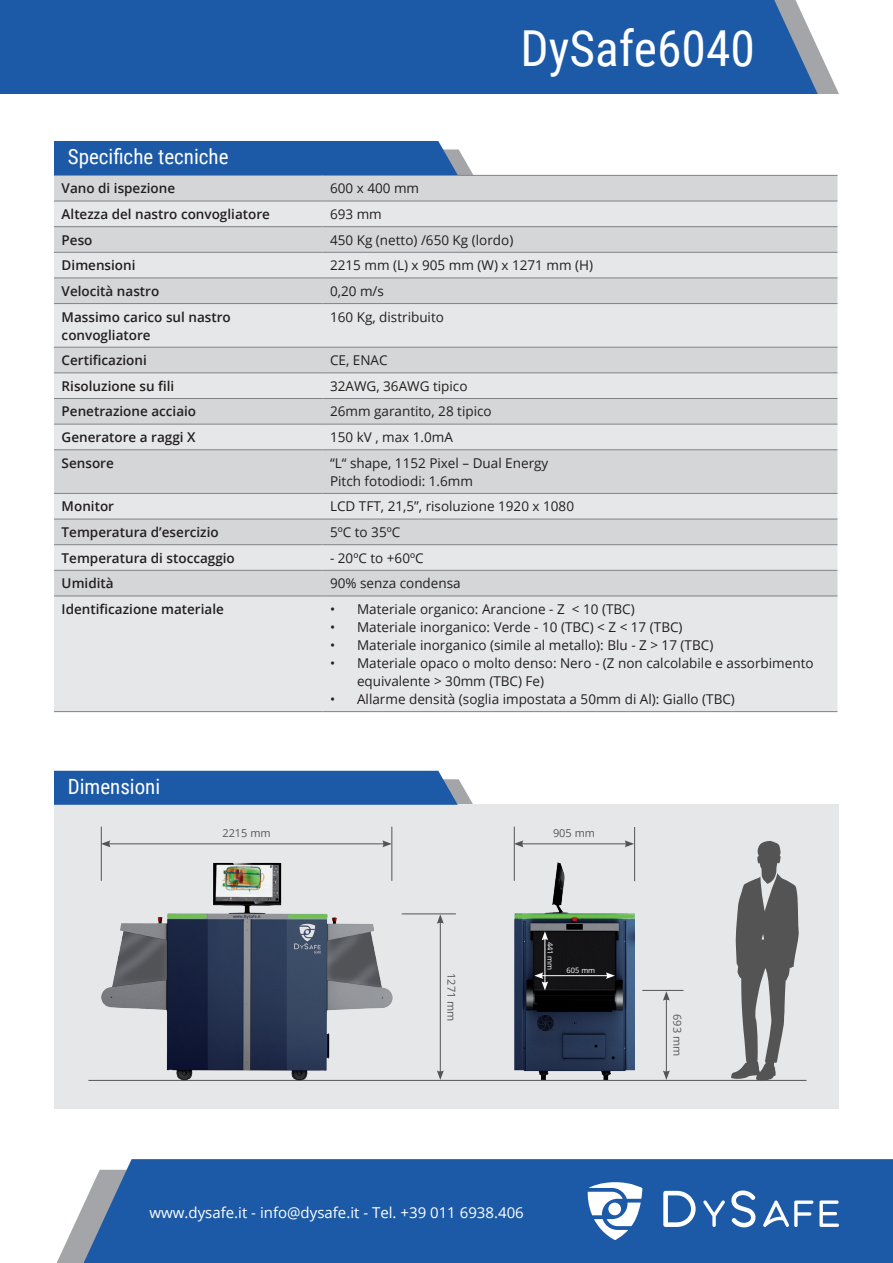
<style>
.page{position:relative;width:893px;height:1263px;background:#fff}
.page>*{position:absolute;margin:0;border:0;box-sizing:border-box;transform-origin:0 0}
.t1{font:49.65px "Roboto Condensed";color:#fff}
.t2{font:21px "Roboto Condensed";color:#fff}
.t3{font:15px "Open Sans";color:#fff}
.t4{font:13.5px/18px "Open Sans";color:#231f20}
.t5{font:600 13.5px/18px "Open Sans";color:#231f20}
.t6{font:10.95px "Open Sans";color:#57585a}
.t7{font:7.5px "Open Sans";color:#fff}
</style>
<div class="page">
<svg style="left:57px;top:1204px;width:27px;height:59px"></svg>
<div style="left:84px;top:1159px;width:809px;height:104px;background:#1c5aa7"></div>
<svg style="left:588px;top:1182px;width:54px;height:58px"></svg>
<div style="left:608px;top:1202px;width:13px;height:13px;background:#fff;border-radius:50%"></div>
<svg style="left:663px;top:1191px;width:33px;height:36px"></svg>
<svg style="left:703px;top:1200px;width:22px;height:27px"></svg>
<svg style="left:731px;top:1190px;width:25px;height:38px"></svg>
<svg style="left:763px;top:1200px;width:50px;height:27px"></svg>
<svg style="left:819px;top:1200px;width:20px;height:27px"></svg>
<svg style="left:818px;top:49px;width:21px;height:45px"></svg>
<div style="left:0;top:0;width:818px;height:94px;background:#1c5aa7"></div>
<div style="left:54px;top:805px;width:785px;height:304px;background:#e6e7e9"></div>
<svg style="left:731px;top:841px;width:68px;height:239px"></svg>
<img style="left:92px;top:859px;width:307px;height:221px">
<img style="left:515px;top:863px;width:119px;height:217px">
<div style="left:54px;top:176px;width:783px;height:25px;background:#d5d6d8"></div>
<svg style="left:54px;top:202px;width:783px;height:509px;fill:#e6e7e9"></svg>
<hr style="left:54px;top:175px;width:268px;height:1px;background:#808285">
<hr style="left:322px;top:175px;width:515px;height:1px;background:#808285">
<hr style="left:54px;top:201px;width:268px;height:1px;background:#808285">
<hr style="left:322px;top:201px;width:515px;height:1px;background:#808285">
<hr style="left:54px;top:226px;width:268px;height:1px;background:#808285">
<hr style="left:322px;top:226px;width:515px;height:1px;background:#808285">
<hr style="left:54px;top:252px;width:268px;height:1px;background:#808285">
<hr style="left:322px;top:252px;width:515px;height:1px;background:#808285">
<hr style="left:54px;top:278px;width:268px;height:1px;background:#808285">
<hr style="left:322px;top:278px;width:515px;height:1px;background:#808285">
<hr style="left:54px;top:303px;width:268px;height:1px;background:#808285">
<hr style="left:322px;top:303px;width:515px;height:1px;background:#808285">
<hr style="left:54px;top:347px;width:268px;height:1px;background:#808285">
<hr style="left:322px;top:347px;width:515px;height:1px;background:#808285">
<hr style="left:54px;top:372px;width:268px;height:1px;background:#808285">
<hr style="left:322px;top:372px;width:515px;height:1px;background:#808285">
<hr style="left:54px;top:398px;width:268px;height:1px;background:#808285">
<hr style="left:322px;top:398px;width:515px;height:1px;background:#808285">
<hr style="left:54px;top:424px;width:268px;height:1px;background:#808285">
<hr style="left:322px;top:424px;width:515px;height:1px;background:#808285">
<hr style="left:54px;top:449px;width:268px;height:1px;background:#808285">
<hr style="left:322px;top:449px;width:515px;height:1px;background:#808285">
<hr style="left:54px;top:493px;width:268px;height:1px;background:#808285">
<hr style="left:322px;top:493px;width:515px;height:1px;background:#808285">
<hr style="left:54px;top:519px;width:268px;height:1px;background:#808285">
<hr style="left:322px;top:519px;width:515px;height:1px;background:#808285">
<hr style="left:54px;top:544px;width:268px;height:1px;background:#808285">
<hr style="left:322px;top:544px;width:515px;height:1px;background:#808285">
<hr style="left:54px;top:570px;width:268px;height:1px;background:#808285">
<hr style="left:322px;top:570px;width:515px;height:1px;background:#808285">
<hr style="left:54px;top:596px;width:268px;height:1px;background:#808285">
<hr style="left:322px;top:596px;width:515px;height:1px;background:#808285">
<hr style="left:54px;top:711px;width:268px;height:1px;background:#808285">
<hr style="left:322px;top:711px;width:515px;height:1px;background:#808285">
<hr style="left:88px;top:1080px;width:718px;height:1px;background:#545454">
<hr style="left:402px;top:913px;width:54px;height:1px;background:#545454">
<hr style="left:642px;top:990px;width:41px;height:1px;background:#545454">
<hr style="left:101px;top:827px;width:1px;height:54px;background:#545454">
<hr style="left:514px;top:827px;width:1px;height:54px;background:#545454">
<hr style="left:391px;top:827px;width:1px;height:54px;background:#545454">
<hr style="left:634px;top:827px;width:1px;height:54px;background:#545454">
<hr style="left:440px;top:921px;width:1px;height:152px;background:#545454">
<svg style="left:437px;top:914px;width:7px;height:10px"></svg>
<svg style="left:437px;top:1070px;width:7px;height:10px"></svg>
<hr style="left:666px;top:998px;width:1px;height:75px;background:#545454">
<svg style="left:663px;top:991px;width:7px;height:10px"></svg>
<svg style="left:663px;top:1070px;width:7px;height:10px"></svg>
<hr style="left:545px;top:938px;width:1px;height:46px;background:#fff">
<svg style="left:542px;top:931px;width:6px;height:9px"></svg>
<hr style="left:541px;top:975px;width:67px;height:1px;background:#fff">
<svg style="left:534px;top:972px;width:14px;height:18px"></svg>
<svg style="left:606px;top:972px;width:9px;height:7px"></svg>
<hr style="left:108px;top:843px;width:277px;height:1px;background:#545454">
<svg style="left:101px;top:840px;width:9px;height:7px"></svg>
<svg style="left:382px;top:840px;width:10px;height:7px"></svg>
<hr style="left:521px;top:843px;width:106px;height:1px;background:#545454">
<svg style="left:514px;top:840px;width:9px;height:7px"></svg>
<svg style="left:625px;top:840px;width:9px;height:7px"></svg>
<div style="left:54px;top:141px;width:419px;height:34px;background:#1c5aa7"></div>
<svg style="left:54px;top:771px;width:419px;height:34px"></svg>
<p class="t2" style="left:68px;top:142px;width:162px">Specifiche tecniche</p>
<p class="t1" style="left:520px;top:14px;width:236px">DySafe6040</p>
<p class="t5" style="left:62px;top:179px;width:115px">Vano di ispezione</p>
<p class="t4" style="left:330px;top:179px;width:91px">600 x 400 mm</p>
<p class="t5" style="left:62px;top:205px;width:210px">Altezza del nastro convogliatore</p>
<p class="t4" style="left:330px;top:205px;width:53px">693 mm</p>
<p class="t5" style="left:62px;top:230px;width:32px">Peso</p>
<p class="t4" style="left:330px;top:230px;width:185px">450 Kg (netto) /650 Kg (lordo)</p>
<p class="t5" style="left:62px;top:256px;width:75px">Dimensioni</p>
<p class="t4" style="left:330px;top:256px;width:264px">2215 mm (L) x 905 mm (W) x 1271 mm (H)</p>
<p class="t5" style="left:62px;top:282px;width:99px">Velocità nastro</p>
<p class="t4" style="left:330px;top:282px;width:55px">0,20 m/s</p>
<p class="t5" style="left:62px;top:307px;width:171px">Massimo carico sul nastro convogliatore</p>
<p class="t4" style="left:330px;top:307px;width:115px">160 Kg, distribuito</p>
<p class="t5" style="left:62px;top:351px;width:87px">Certificazioni</p>
<p class="t4" style="left:330px;top:351px;width:59px">CE, ENAC</p>
<p class="t5" style="left:62px;top:377px;width:114px">Risoluzione su fili</p>
<p class="t4" style="left:330px;top:377px;width:139px">32AWG, 36AWG tipico</p>
<p class="t5" style="left:62px;top:402px;width:136px">Penetrazione acciaio</p>
<p class="t4" style="left:330px;top:402px;width:163px">26mm garantito, 28 tipico</p>
<p class="t5" style="left:62px;top:428px;width:135px">Generatore a raggi X</p>
<p class="t4" style="left:330px;top:428px;width:124px">150 kV , max 1.0mA</p>
<p class="t5" style="left:62px;top:454px;width:54px">Sensore</p>
<p class="t4" style="left:330px;top:453px;width:220px">“L“ shape, 1152 Pixel – Dual Energy</p>
<p class="t4" style="left:330px;top:471px;width:144px">Pitch fotodiodi: 1.6mm</p>
<p class="t5" style="left:62px;top:497px;width:54px">Monitor</p>
<p class="t4" style="left:330px;top:497px;width:245px">LCD TFT, 21,5”, risoluzione 1920 x 1080</p>
<p class="t5" style="left:62px;top:523px;width:159px">Temperatura d’esercizio</p>
<p class="t4" style="left:330px;top:523px;width:72px">5ºC to 35ºC</p>
<p class="t5" style="left:62px;top:548px;width:175px">Temperatura di stoccaggio</p>
<p class="t4" style="left:330px;top:548px;width:95px">- 20ºC to +60ºC</p>
<p class="t5" style="left:62px;top:574px;width:54px">Umidità</p>
<p class="t4" style="left:330px;top:574px;width:132px">90% senza condensa</p>
<p class="t5" style="left:62px;top:600px;width:164px">Identificazione materiale</p>
<p class="t4" style="left:330px;top:600px;width:306px">• Materiale organico: Arancione - Z &lt; 10 (TBC)</p>
<p class="t4" style="left:330px;top:618px;width:354px">• Materiale inorganico: Verde - 10 (TBC) &lt; Z &lt; 17 (TBC)</p>
<p class="t4" style="left:330px;top:636px;width:385px">• Materiale inorganico (simile al metallo): Blu - Z &gt; 17 (TBC)</p>
<p class="t4" style="left:357px;top:654px;width:458px;text-indent:-27px">• Materiale opaco o molto denso: Nero - (Z non calcolabile e assorbimento equivalente &gt; 30mm (TBC) Fe)</p>
<p class="t4" style="left:330px;top:690px;width:406px">• Allarme densità (soglia impostata a 50mm di Al): Giallo (TBC)</p>
<p class="t2" style="left:68px;top:772px;width:94px">Dimensioni</p>
<p class="t6" style="left:222px;top:825px;width:50px">2215 mm</p>
<p class="t6" style="left:553px;top:825px;width:44px">905 mm</p>
<p class="t6" style="left:459px;top:973px;width:50px;rotate:90deg">1271 mm</p>
<p class="t7" style="left:555px;top:941px;width:30px;rotate:90deg">441 mm</p>
<p class="t7" style="left:566px;top:965px;width:30px">605 mm</p>
<p class="t3" style="left:150px;top:1202px;width:376px">www.dysafe.it - info@dysafe.it - Tel. +39 011 6938.406</p>
<p class="t6" style="left:685px;top:1014px;width:44px;rotate:90deg">693 mm</p>
</div>
